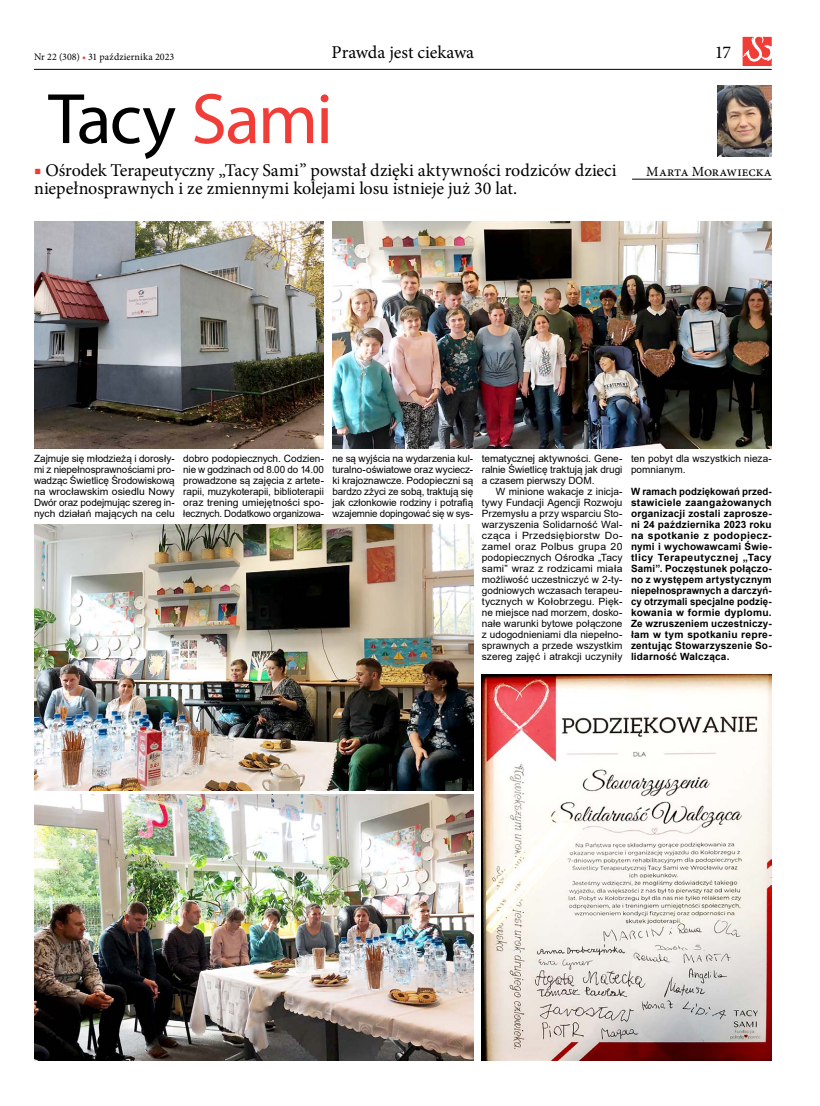
<style>
.page{position:relative;width:820px;height:1106px;background:#fff}
.page>*{position:absolute;margin:0;border:0;box-sizing:border-box;transform-origin:0 0}
.t1{font:72px "Myriad Pro";letter-spacing:-.025em;color:#000}
.t2{font:18px/18px "Minion Pro";letter-spacing:-.01em;color:#000}
.t3{font:14px "Minion Pro";letter-spacing:-.005em;color:#000}
.t4{font:10px/11px "Arial";letter-spacing:-.005em;color:#000;text-align:justify}
.t5{font:700 10px/11px "Arial";letter-spacing:.02em;color:#000;text-align:justify;scale:.96 1}
.t6{font:10px "Minion Pro";letter-spacing:.005em;color:#000}
.s1{color:#f13d37}
</style>
<div class="page">
<hr style="left:631px;top:179px;width:140px;height:1px;background:#000">
<img style="left:717px;top:86px;width:54px;height:70px">
<img style="left:332px;top:222px;width:439px;height:226px">
<img style="left:481px;top:674px;width:290px;height:386px">
<img style="left:34px;top:222px;width:289px;height:226px">
<img style="left:34px;top:795px;width:439px;height:265px">
<img style="left:34px;top:524px;width:439px;height:266px">
<hr style="left:34px;top:69px;width:737px;height:1px;background:#000">
<svg style="left:742px;top:37px;width:29px;height:29px"></svg>
<p class="t6" style="left:34px;top:50px;width:142px">Nr 22 (308) <span class="s1">•</span> 31 października 2023</p>
<h2 class="t2" style="left:331px;top:43px;width:144px">Prawda jest ciekawa</h2>
<h2 class="t2" style="left:714px;top:43px;width:18px">17</h2>
<h1 class="t1" style="left:48px;top:74px;width:286px">Tacy <span class="s1">Sami</span></h1>
<h2 class="t2" style="left:34px;top:161px;width:584px"><span class="s1">■</span> Ośrodek Terapeutyczny „Tacy Sami” powstał dzięki aktywności rodziców dzieci niepełnosprawnych i ze zmiennymi kolejami losu istnieje już 30 lat.</h2>
<h3 class="t3" style="left:646px;top:162px;width:127px">Marta Morawiecka</h3>
<p class="t4" style="left:34px;top:453px;width:142px">Zajmuje się młodzieżą i dorosły&shy;mi z niepełnosprawnościami pro&shy;wadząc Świetlicę Środowiskową na wrocławskim osiedlu Nowy Dwór oraz podejmując szereg in&shy;nych działań mających na celu</p>
<p class="t4" style="left:183px;top:453px;width:142px">dobro podopiecznych. Codzien&shy;nie w godzinach od 8.00 do 14.00 prowadzone są zajęcia z artete&shy;rapii, muzykoterapii, biblioterapii oraz trening umiejętności spo&shy;łecznych. Dodatkowo organizowa-</p>
<p class="t4" style="left:332px;top:453px;width:142px">ne są wyjścia na wydarzenia kul&shy;turalno-oświatowe oraz wyciecz&shy;ki krajoznawcze. Podopieczni są bardzo zżyci ze sobą, traktują się jak członkowie rodziny i potrafią wzajemnie dopingować się w sys-</p>
<p class="t4" style="left:481px;top:453px;width:142px">tematycznej aktywności. Gene&shy;ralnie Świetlicę traktują jak drugi a czasem pierwszy DOM.</p>
<p class="t4" style="left:481px;top:486px;width:142px;text-indent:14px">W minione wakacje z inicja&shy;tywy Fundacji Agencji Rozwoju Przemysłu a przy wsparciu Sto&shy;warzyszenia Solidarność Wal&shy;cząca i Przedsiębiorstw Do&shy;zamel oraz Polbus grupa 20 podopiecznych Ośrodka „Tacy sami” wraz z rodzicami miała możliwość uczestniczyć w 2-ty&shy;godniowych wczasach terapeu&shy;tycznych w Kołobrzegu. Pięk&shy;ne miejsce nad morzem, dosko&shy;nałe warunki bytowe połączone z udogodnieniami dla niepełno&shy;sprawnych a przede wszystkim szereg zajęć i atrakcji uczyniły</p>
<p class="t4" style="left:630px;top:453px;width:142px">ten pobyt dla wszystkich nieza&shy;pomnianym.</p>
<p class="t5" style="left:630px;top:486px;width:148px">W ramach podziękowań przed&shy;stawiciele zaangażowanych organizacji zostali zaprosze&shy;ni 24 października 2023 roku na spotkanie z podopiecz&shy;nymi i wychowawcami Świe&shy;tlicy Terapeutycznej „Tacy Sami”. Poczęstunek połączo&shy;no z występem artystycznym niepełnosprawnych a darczyń&shy;cy otrzymali specjalne podzię&shy;kowania w formie dyplomu.<br>Ze wzruszeniem uczestniczy&shy;łam w tym spotkaniu repre&shy;zentując Stowarzyszenie So&shy;lidarność Walcząca.</p>
</div>
